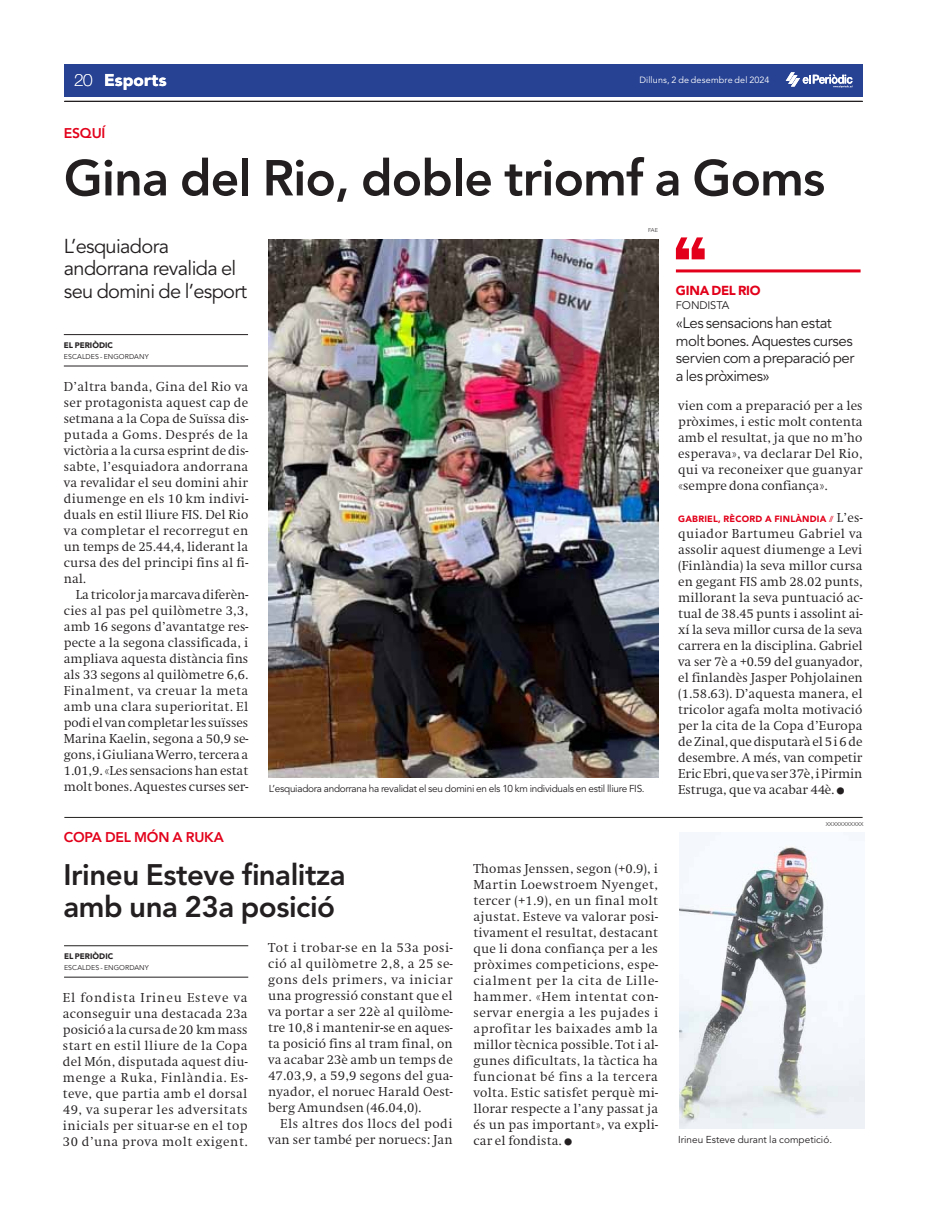
<style>
.page{position:relative;width:927px;height:1220px;background:#fff}
.page>*{position:absolute;margin:0;border:0;box-sizing:border-box;transform-origin:0 0}
.t1{font:800 50px "Avenir LT Std";letter-spacing:-.015em;color:#231f20}
.t2{font:800 29.5px/32px "Avenir LT Std";letter-spacing:-.015em;color:#231f20}
.t3{font:20px/22.5px "Avenir LT Std";letter-spacing:-.035em;color:#231f20}
.t4{font:900 17px "Avenir LT Std";letter-spacing:.01em;color:#fff}
.t5{font:15px/17.5px "Avenir LT Std";letter-spacing:-.03em;color:#231f20}
.t6{font:800 14px "Avenir LT Std";letter-spacing:-.015em;color:#e2001a}
.t7{font:900 13px "Avenir LT Std";letter-spacing:-.02em;color:#e2001a}
.t8{font:300 12.5px/16px "Swift ND Std";letter-spacing:.01em;color:#231f20;text-align:justify}
.t9{font:11px "Avenir LT Std";letter-spacing:-.01em;color:#231f20}
.t10{font:10px "Avenir LT Std";letter-spacing:-.03em;color:#231f20}
.t11{font:10px "Avenir LT Std";color:#231f20}
.t12{font:900 9px "Avenir LT Std";letter-spacing:.025em;color:#e2001a}
.t13{font:9px "Avenir LT Std";letter-spacing:.015em;color:#fff}
.t14{font:900 8px "Avenir LT Std";letter-spacing:.005em;color:#231f20}
.t15{font:7px "Avenir LT Std";letter-spacing:.01em;color:#231f20}
.t16{font:300 5.5px "Avenir LT Std";letter-spacing:.015em;color:#231f20}
.s1{font-family:"Helvetica Neue LT Std";font-weight:100}
.s2{font-family:"Swift ND Std";font-weight:300;font-size:12.5px;color:#231f20}
</style>
<div class="page">
<div style="left:64px;top:64px;width:798px;height:32px;background:#274293"></div>
<svg style="left:785px;top:72px;width:67px;height:16px"></svg>
<hr style="left:64px;top:101px;width:798px;height:1px;background:#231f20">
<img style="left:269px;top:239px;width:389px;height:538px">
<hr style="left:64px;top:334px;width:184px;height:1px;background:#231f20">
<hr style="left:64px;top:366px;width:184px;height:1px;background:#231f20">
<hr style="left:64px;top:817px;width:798px;height:1px;background:#231f20">
<hr style="left:64px;top:945px;width:184px;height:1px;background:#231f20">
<hr style="left:64px;top:977px;width:184px;height:1px;background:#231f20">
<img style="left:679px;top:832px;width:185px;height:297px">
<hr style="left:676px;top:269px;width:184px;height:3px;background:#e2001a">
<svg style="left:676px;top:237px;width:28px;height:22px"></svg>
<h3 class="t4" style="left:74px;top:70px;width:94px"><span class="s1">20</span> Esports</h3>
<p class="t13" style="left:639px;top:75px;width:132px">Dilluns, 2 de desembre del 2024</p>
<p class="t6" style="left:64px;top:125px;width:43px">ESQUÍ</p>
<h1 class="t1" style="left:64px;top:148px;width:763px">Gina del Rio, doble triomf a Goms</h1>
<h3 class="t3" style="left:64px;top:235px;width:185px">L’esquiadora andorrana revalida el seu domini de l’esport</h3>
<p class="t14" style="left:64px;top:340px;width:51px">EL PERIÒDIC</p>
<p class="t15" style="left:64px;top:352px;width:86px">ESCALDES - ENGORDANY</p>
<p class="t8" style="left:64px;top:379px;width:186px">D’altra banda, Gina del Rio va ser protagonista aquest cap de setmana a la Copa de Suïssa dis&shy;putada a Goms. Després de la victòria a la cursa esprint de dis&shy;sabte, l’esquiadora andorrana va revalidar el seu domini ahir diumenge en els 10 km indivi&shy;duals en estil lliure FIS. Del Rio va completar el recorregut en un temps de 25.44,4, liderant la cursa des del principi fins al fi&shy;nal.</p>
<p class="t8" style="left:64px;top:587px;width:186px;text-indent:12px">La tricolor ja marcava diferèn&shy;cies al pas pel quilòmetre 3,3, amb 16 segons d’avantatge res&shy;pecte a la segona classificada, i ampliava aquesta distància fins als 33 segons al quilòmetre 6,6.<br>Finalment, va creuar la meta amb una clara superioritat. El podi el van completar les suïsses Marina Kaelin, segona a 50,9 se&shy;gons, i Giuliana Werro, tercera a 1.01,9. «Les sensacions han estat molt bones. Aquestes curses ser-</p>
<p class="t6" style="left:64px;top:829px;width:161px">COPA DEL MÓN A RUKA</p>
<p class="t16" style="left:648px;top:227px;width:11px">FAE</p>
<p class="t10" style="left:269px;top:783px;width:377px">L’esquiadora andorrana ha revalidat el seu domini en els 10 km individuals en estil lliure FIS.</p>
<h2 class="t2" style="left:64px;top:859px;width:284px">Irineu Esteve finalitza amb una 23a posició</h2>
<p class="t14" style="left:64px;top:951px;width:51px">EL PERIÒDIC</p>
<p class="t15" style="left:64px;top:963px;width:86px">ESCALDES - ENGORDANY</p>
<p class="t8" style="left:63px;top:990px;width:186px">El fondista Irineu Esteve va aconseguir una destacada 23a posició a la cursa de 20 km mass start en estil lliure de la Copa del Món, disputada aquest diu&shy;menge a Ruka, Finlàndia. Es&shy;teve, que partia amb el dorsal 49, va superar les adversitats inicials per situar-se en el top 30 d’una prova molt exigent.</p>
<p class="t8" style="left:268px;top:940px;width:186px">Tot i trobar-se en la 53a posi&shy;ció al quilòmetre 2,8, a 25 se&shy;gons dels primers, va iniciar una progressió constant que el va portar a ser 22è al quilòme&shy;tre 10,8 i mantenir-se en aques&shy;ta posició fins al tram final, on va acabar 23è amb un temps de 47.03,9, a 59,9 segons del gua&shy;nyador, el noruec Harald Oest&shy;berg Amundsen (46.04,0).</p>
<p class="t8" style="left:268px;top:1116px;width:186px;text-align:right">Els altres dos llocs del podi van ser també per noruecs: Jan</p>
<p class="t8" style="left:473px;top:861px;width:186px">Thomas Jenssen, segon (+0.9), i Martin Loewstroem Nyenget, tercer (+1.9), en un final molt ajustat. Esteve va valorar posi&shy;tivament el resultat, destacant que li dona confiança per a les pròximes competicions, espe&shy;cialment per la cita de Lille&shy;hammer. «Hem intentat con&shy;servar energia a les pujades i aprofitar les baixades amb la millor tècnica possible. Tot i al&shy;gunes dificultats, la tàctica ha funcionat bé fins a la tercera volta. Estic satisfet perquè mi&shy;llorar respecte a l’any passat ja és un pas important», va expli&shy;car el fondista.</p>
<p class="t7" style="left:676px;top:282px;width:86px">GINA DEL RIO</p>
<p class="t5" style="left:676px;top:315px;width:180px">«Les sensacions han estat molt bones. Aquestes curses servien com a preparació per a les pròximes»</p>
<p class="t9" style="left:676px;top:299px;width:55px">FONDISTA</p>
<p class="t8" style="left:678px;top:397px;width:186px">vien com a preparació per a les pròximes, i estic molt contenta amb el resultat, ja que no m’ho esperava», va declarar Del Rio, qui va reconeixer que guanyar «sempre dona confiança».</p>
<p class="t12" style="left:678px;top:513px;width:186px">GABRIEL, RÈCORD A FINLÀNDIA <span class="s2">L’es-</span></p>
<p class="t8" style="left:678px;top:525px;width:186px">quiador Bartumeu Gabriel va assolir aquest diumenge a Levi (Finlàndia) la seva millor cursa en gegant FIS amb 28.02 punts, millorant la seva puntuació ac&shy;tual de 38.45 punts i assolint ai&shy;xí la seva millor cursa de la seva carrera en la disciplina. Gabriel va ser 7è a +0.59 del guanyador, el finlandès Jasper Pohjolainen (1.58.63). D’aquesta manera, el tricolor agafa molta motivació per la cita de la Copa d’Europa de Zinal, que disputarà el 5 i 6 de desembre. A més, van competir Eric Ebri, que va ser 37è, i Pirmin Estruga, que va acabar 44è.</p>
<p class="t16" style="left:826px;top:821px;width:39px">XXXXXXXXXXX</p>
<p class="t11" style="left:678px;top:1133px;width:155px">Irineu Esteve durant la competició.</p>
</div>
